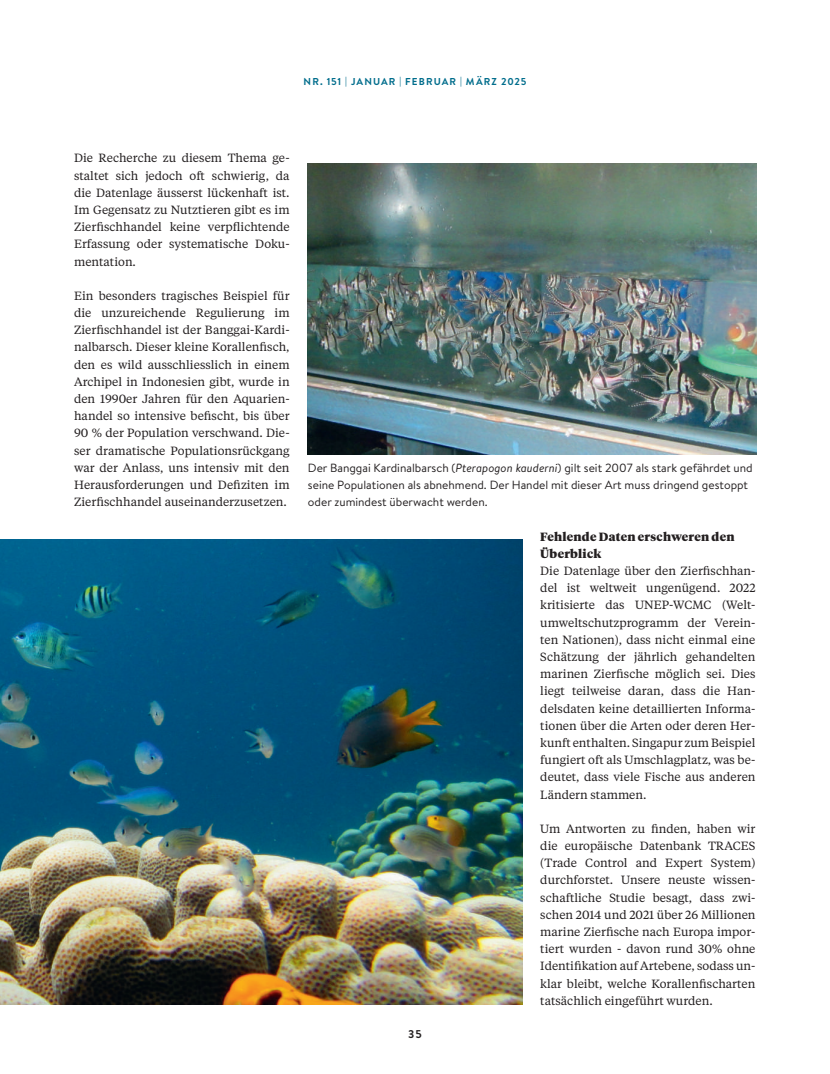
<style>
.page{position:relative;width:830px;height:1074px;background:#fff}
.page>*{position:absolute;margin:0;border:0;box-sizing:border-box;transform-origin:0 0}
.t1{font:11.88px/17.2px "Tiempos Text";color:#231f20;text-align:justify}
.t2{font:11.88px/17.2px "Brandon Text";color:#231f20}
.t3{font:900 11.88px/17.2px "Tiempos Headline";letter-spacing:.02em;color:#231f20}
.t4{font:700 11.25px "Brandon Text";color:#231f20}
.t5{font:700 10px "Brandon Text";letter-spacing:.11em;color:#006d8c}
.s1{font-style:italic}
</style>
<div class="page">
<img style="left:307px;top:163px;width:448px;height:291px">
<img style="left:0;top:539px;width:522px;height:465px">
<p class="t5" style="left:303px;top:75px;width:224px">NR. 151 | JANUAR | FEBRUAR | MÄRZ 2025</p>
<p class="t1" style="left:74px;top:149px;width:217px">Die Recherche zu diesem Thema ge&shy;staltet sich jedoch oft schwierig, da die Datenlage äusserst lückenhaft ist.<br>Im Gegensatz zu Nutztieren gibt es im Zierfischhandel keine verpflichtende Erfassung oder systematische Doku&shy;mentation.</p>
<p class="t1" style="left:74px;top:286px;width:217px">Ein besonders tragisches Beispiel für die unzureichende Regulierung im Zierfischhandel ist der Banggai-Kardi&shy;nalbarsch. Dieser kleine Korallenfisch, den es wild ausschliesslich in einem Archipel in Indonesien gibt, wurde in den 1990er Jahren für den Aquarien&shy;handel so intensive befischt, bis über 90 % der Population verschwand. Die&shy;ser dramatische Populationsrückgang war der Anlass, uns intensiv mit den Herausforderungen und Defiziten im Zierfischhandel auseinanderzusetzen.</p>
<p class="t2" style="left:308px;top:459px;width:446px">Der Banggai Kardinalbarsch (<span class="s1">Pterapogon kauderni</span>) gilt seit 2007 als stark gefährdet und seine Populationen als abnehmend. Der Handel mit dieser Art muss dringend gestoppt oder zumindest überwacht werden.</p>
<p class="t3" style="left:540px;top:527px;width:195px">Fehlende Daten erschweren den<br>Überblick</p>
<p class="t1" style="left:540px;top:561px;width:216px">Die Datenlage über den Zierfischhan&shy;del ist weltweit ungenügend. 2022 kritisierte das UNEP-WCMC (Welt&shy;umweltschutzprogramm der Verein&shy;ten Nationen), dass nicht einmal eine Schätzung der jährlich gehandelten marinen Zierfische möglich sei. Dies liegt teilweise daran, dass die Han&shy;delsdaten keine detaillierten Informa&shy;tionen über die Arten oder deren Her&shy;kunft enthalten. Singapur zum Beispiel fungiert oft als Umschlagplatz, was be&shy;deutet, dass viele Fische aus anderen Ländern stammen.</p>
<p class="t1" style="left:540px;top:819px;width:216px">Um Antworten zu finden, haben wir die europäische Datenbank TRACES (Trade Control and Expert System) durchforstet. Unsere neuste wissen&shy;schaftliche Studie besagt, dass zwi&shy;schen 2014 und 2021 über 26 Millionen marine Zierfische nach Europa impor&shy;tiert wurden - davon rund 30% ohne Identifikation auf Artebene, sodass un&shy;klar bleibt, welche Korallenfischarten tatsächlich eingeführt wurden.</p>
<p class="t4" style="left:408px;top:1026px;width:15px">35</p>
</div>
